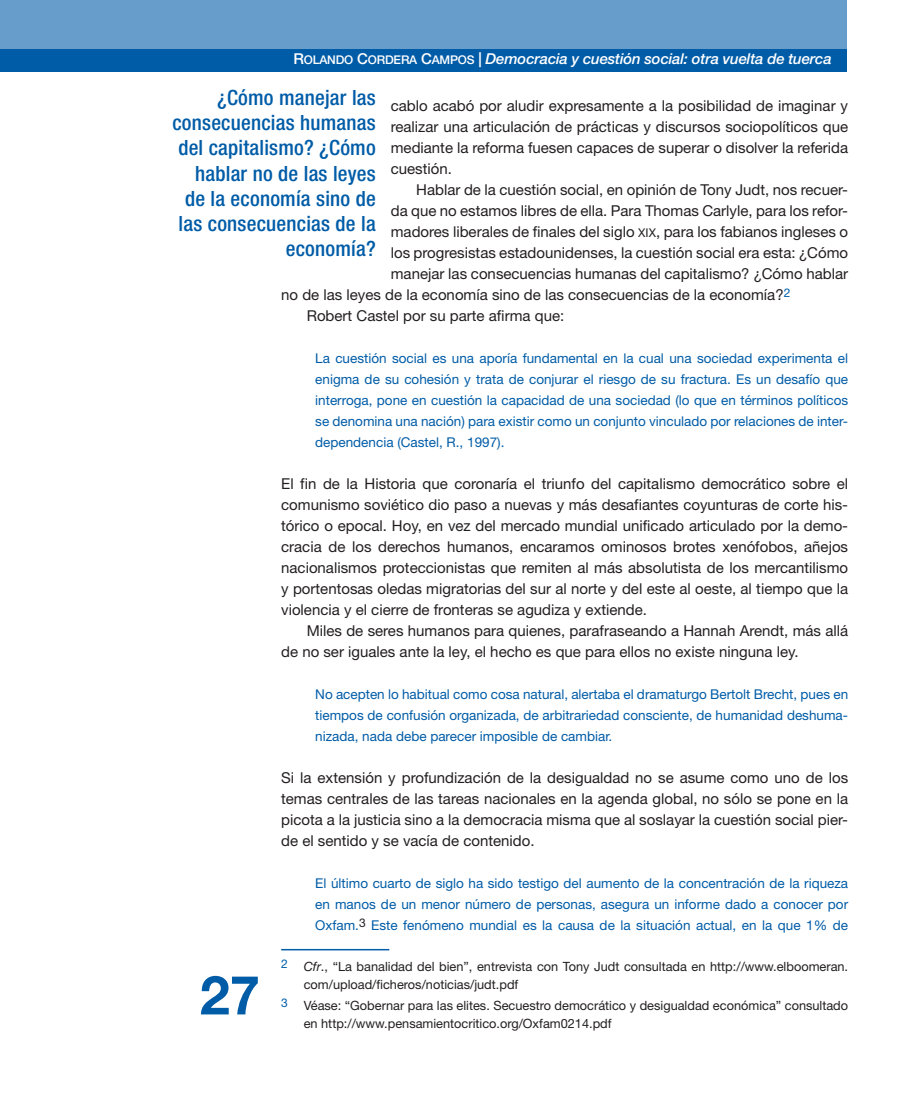
<style>
.page{position:relative;width:912px;height:1106px;background:#fff}
.page>*{position:absolute;margin:0;border:0;box-sizing:border-box;transform-origin:0 0}
.t1{font:700 54px "Helvetica Neue LT Std";color:#005ca7}
.Inicio_texto{font:500 condensed 21px/25.2px "Helvetica Neue LT Std";letter-spacing:.01em;color:#005ca7;text-align:right}
.Inicio_texto-2{font:15px/21px "Helvetica Neue LT Std";color:#231f20;text-align:justify}
.cuerpo_texto{font:15px/21px "Helvetica Neue LT Std";color:#231f20;text-align:justify}
.t2{font:italic 500 15px "Helvetica Neue LT Std";letter-spacing:-.01em;color:#fff}
.bando{font:13.5px/21px "Helvetica Neue LT Std";color:#005ca7;text-align:justify}
.notas{font:12.75px/18px "Helvetica Neue LT Std";color:#231f20}
.s1{font-family:"Helvetica Neue LT Std Md SC800";font-weight:400;font-style:normal}
.s2{font-family:"Helvetica Neue LT Std Md SC800";font-weight:400;font-style:normal;font-size:12px}
.s3{font-family:"Helvetica Neue LT Std Roman SC800";font-size:12px}
.s4{font-style:italic}
</style>
<div class="page">
<div style="left:0;top:0;width:846px;height:49px;background:#669dca"></div>
<div style="left:0;top:49px;width:846px;height:22px;background:#005ca7"></div>
<hr style="left:281px;top:949px;width:108px;height:1px;background:#005ca7">
<p class="t2" style="left:293px;top:49px;width:539px"><span class="s1">R</span><span class="s2">OLANDO</span> <span class="s1">C</span><span class="s2">ORDERA</span> <span class="s1">C</span><span class="s2">AMPOS</span> | Democracia y cuestión social: otra vuelta de tuerca</p>
<p class="cuerpo_texto" style="left:390px;top:95px;width:458px">cablo acabó por aludir expresamente a la posibilidad de imaginar y realizar una articulación de prácticas y discursos sociopolíticos que mediante la reforma fuesen capaces de superar o disolver la referida cuestión.</p>
<p class="cuerpo_texto" style="left:416px;top:179px;width:433px">Hablar de la cuestión social, en opinión de Tony Judt, nos recuer-</p>
<p class="cuerpo_texto" style="left:390px;top:200px;width:458px">da que no estamos libres de ella. Para Thomas Carlyle, para los refor-</p>
<p class="cuerpo_texto" style="left:390px;top:221px;width:458px">madores liberales de finales del siglo <span class="s3">xix</span>, para los fabianos ingleses o</p>
<p class="cuerpo_texto" style="left:390px;top:242px;width:458px">los progresistas estadounidenses, la cuestión social era esta: ¿Cómo</p>
<p class="cuerpo_texto" style="left:390px;top:263px;width:458px">manejar las consecuencias humanas del capitalismo? ¿Cómo hablar</p>
<p class="cuerpo_texto" style="left:281px;top:284px;width:510px">no de las leyes de la economía sino de las consecuencias de la economía?<sup>2</sup></p>
<p class="cuerpo_texto" style="left:306px;top:305px;width:259px">Robert Castel por su parte afirma que:</p>
<p class="bando" style="left:315px;top:348px;width:534px">La cuestión social es una aporía fundamental en la cual una sociedad experimenta el enigma de su cohesión y trata de conjurar el riesgo de su fractura. Es un desafío que interroga, pone en cuestión la capacidad de una sociedad (lo que en términos políticos se denomina una nación) para existir como un conjunto vinculado por relaciones de inter&shy;dependencia (Castel, R., 1997).</p>
<p class="Inicio_texto-2" style="left:281px;top:473px;width:568px">El fin de la Historia que coronaría el triunfo del capitalismo democrático sobre el comunismo soviético dio paso a nuevas y más desafiantes coyunturas de corte his&shy;tórico o epocal. Hoy, en vez del mercado mundial unificado articulado por la demo&shy;cracia de los derechos humanos, encaramos ominosos brotes xenófobos, añejos nacionalismos proteccionistas que remiten al más absolutista de los mercantilismo y portentosas oledas migratorias del sur al norte y del este al oeste, al tiempo que la violencia y el cierre de fronteras se agudiza y extiende.</p>
<p class="cuerpo_texto" style="left:281px;top:620px;width:568px;text-indent:26px">Miles de seres humanos para quienes, parafraseando a Hannah Arendt, más allá de no ser iguales ante la ley, el hecho es que para ellos no existe ninguna ley.</p>
<p class="bando" style="left:315px;top:684px;width:534px">No acepten lo habitual como cosa natural, alertaba el dramaturgo Bertolt Brecht, pues en tiempos de confusión organizada, de arbitrariedad consciente, de humanidad deshuma&shy;nizada, nada debe parecer imposible de cambiar.</p>
<p class="Inicio_texto-2" style="left:281px;top:767px;width:568px">Si la extensión y profundización de la desigualdad no se asume como uno de los temas centrales de las tareas nacionales en la agenda global, no sólo se pone en la picota a la justicia sino a la democracia misma que al soslayar la cuestión social pier&shy;de el sentido y se vacía de contenido.</p>
<p class="bando" style="left:315px;top:873px;width:534px">El último cuarto de siglo ha sido testigo del aumento de la concentración de la riqueza en manos de un menor número de personas, asegura un informe dado a conocer por Oxfam.<sup>3</sup> Este fenómeno mundial es la causa de la situación actual, en la que 1% de</p>
<p class="notas" style="left:303px;top:957px;width:545px;text-indent:-22px"><sup>2</sup> <span class="s4">Cfr</span>., “La banalidad del bien”, entrevista con Tony Judt consultada en http://www.elboomeran. com/upload/ficheros/noticias/judt.pdf</p>
<p class="notas" style="left:303px;top:996px;width:545px;text-indent:-22px"><sup>3</sup> Véase: “Gobernar para las elites. Secuestro democrático y desigualdad económica” consultado en http://www.pensamientocritico.org/Oxfam0214.pdf</p>
<p class="Inicio_texto" style="left:172px;top:85px;width:205px">¿Cómo manejar las consecuencias humanas del capitalismo? ¿Cómo hablar no de las leyes de la economía sino de las consecuencias de la economía?</p>
<h1 class="t1" style="left:200px;top:961px;width:62px">27</h1>
</div>
